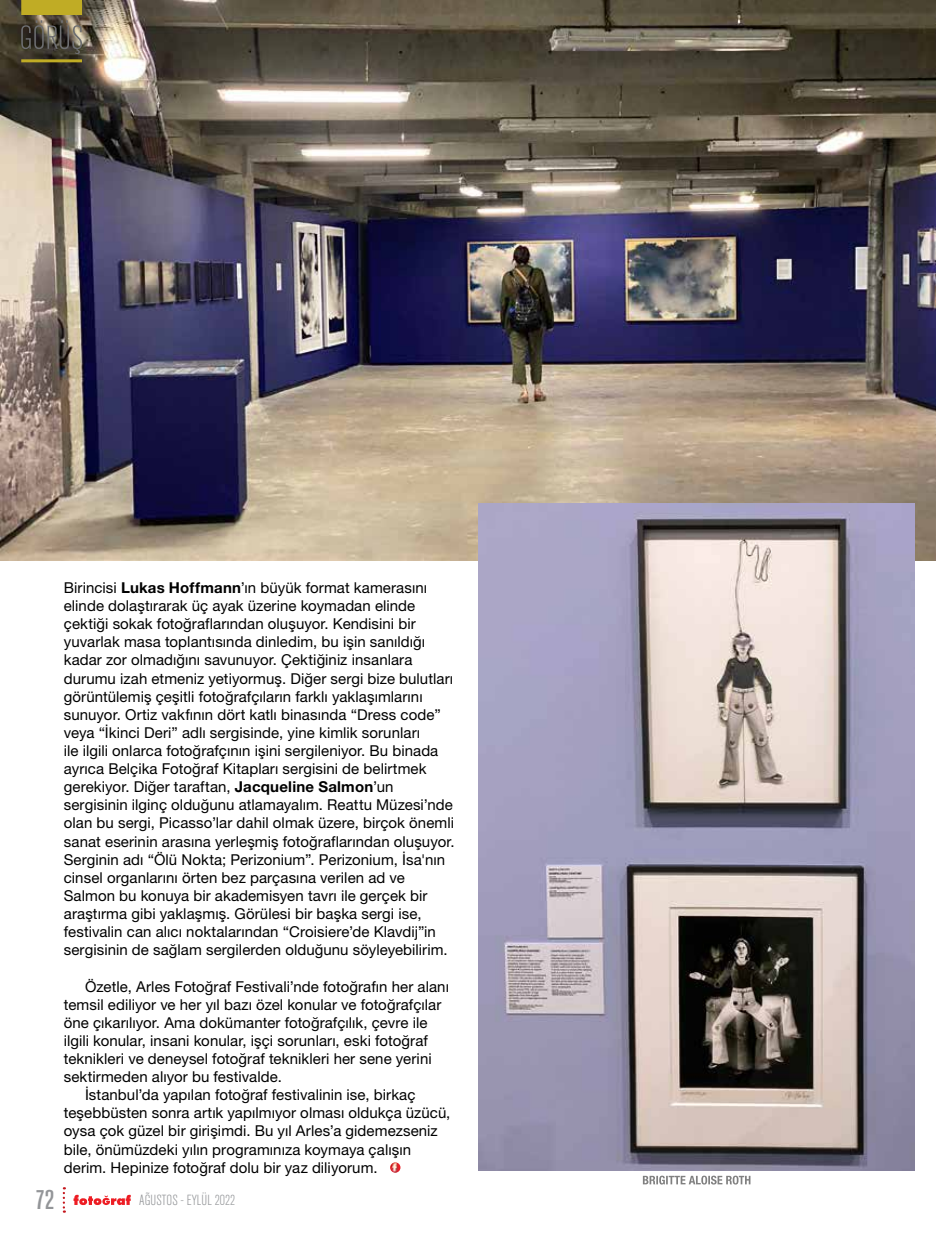
<style>
.page{position:relative;width:936px;height:1234px;background:#fff}
.page>*{position:absolute;margin:0;border:0;box-sizing:border-box;transform-origin:0 0}
.t1{font:500 condensed 27px "Akzidenz Grotesk Std";color:#939598}
.t2{font:15px/18.1px "Helvetica Neue LT Std";letter-spacing:.005em;color:#000}
.t3{font:300 condensed 14.55px "Akzidenz Grotesk Std";color:#939598}
.s1{font-weight:700}
</style>
<div class="page">
<svg style="left:73px;top:1194px;width:58px;height:11px"></svg>
<svg style="left:63px;top:1187px;width:2px;height:25px"></svg>
<svg style="left:390px;top:1162px;width:10px;height:10px"></svg>
<img style="left:0;top:0;width:935px;height:561px">
<img style="left:478px;top:503px;width:436px;height:667px">
<svg style="left:21px;top:20px;width:61px;height:34px;background:#585349"></svg>
<div style="left:21px;top:0;width:61px;height:15px;background:#c0ac25"></div>
<hr style="left:21px;top:59px;width:61px;height:3px;background:#c0ac25">
<svg style="left:642px;top:1175px;width:108px;height:9px"></svg>
<p class="t2" style="left:64px;top:578px;width:392px">Birincisi <span class="s1">Lukas Hoffmann</span>’ın büyük format kamerasını elinde dolaştırarak üç ayak üzerine koymadan elinde çektiği sokak fotoğraflarından oluşuyor. Kendisini bir yuvarlak masa toplantısında dinledim, bu işin sanıldığı kadar zor olmadığını savunuyor. Çektiğiniz insanlara durumu izah etmeniz yetiyormuş. Diğer sergi bize bulutları görüntülemiş çeşitli fotoğrafçıların farklı yaklaşımlarını sunuyor. Ortiz vakfının dört katlı binasında “Dress code” veya “İkinci Deri” adlı sergisinde, yine kimlik sorunları<br>ile ilgili onlarca fotoğrafçının işini sergileniyor. Bu binada ayrıca Belçika Fotoğraf Kitapları sergisini de belirtmek gerekiyor. Diğer taraftan, <span class="s1">Jacqueline Salmon</span>’un sergisinin ilginç olduğunu atlamayalım. Reattu Müzesi’nde olan bu sergi, Picasso’lar dahil olmak üzere, birçok önemli sanat eserinin arasına yerleşmiş fotoğraflarından oluşuyor.<br>Serginin adı “Ölü Nokta; Perizonium”. Perizonium, İsa'nın cinsel organlarını örten bez parçasına verilen ad ve Salmon bu konuya bir akademisyen tavrı ile gerçek bir araştırma gibi yaklaşmış. Görülesi bir başka sergi ise, festivalin can alıcı noktalarından “Croisiere’de Klavdij”in sergisinin de sağlam sergilerden olduğunu söyleyebilirim.</p>
<p class="t2" style="left:85px;top:976px;width:365px">Özetle, Arles Fotoğraf Festivali’nde fotoğrafın her alanı</p>
<p class="t2" style="left:64px;top:994px;width:379px">temsil ediliyor ve her yıl bazı özel konular ve fotoğrafçılar</p>
<p class="t2" style="left:64px;top:1012px;width:365px">öne çıkarılıyor. Ama dokümanter fotoğrafçılık, çevre ile</p>
<p class="t2" style="left:64px;top:1031px;width:365px">ilgili konular, insani konular, işçi sorunları, eski fotoğraf</p>
<p class="t2" style="left:64px;top:1049px;width:369px">teknikleri ve deneysel fotoğraf teknikleri her sene yerini</p>
<p class="t2" style="left:64px;top:1067px;width:219px">sektirmeden alıyor bu festivalde.</p>
<p class="t2" style="left:85px;top:1085px;width:332px">İstanbul’da yapılan fotoğraf festivalinin ise, birkaç</p>
<p class="t2" style="left:64px;top:1103px;width:388px">teşebbüsten sonra artık yapılmıyor olması oldukça üzücü,</p>
<p class="t2" style="left:64px;top:1121px;width:375px">oysa çok güzel bir girişimdi. Bu yıl Arles’a gidemezseniz</p>
<p class="t2" style="left:64px;top:1139px;width:349px">bile, önümüzdeki yılın programınıza koymaya çalışın</p>
<p class="t2" style="left:64px;top:1157px;width:315px">derim. Hepinize fotoğraf dolu bir yaz diliyorum.</p>
<h1 class="t1" style="left:36px;top:1184px;width:20px">72</h1>
<p class="t3" style="left:139px;top:1191px;width:98px">AĞUSTOS - EYLÜL 2022</p>
</div>
